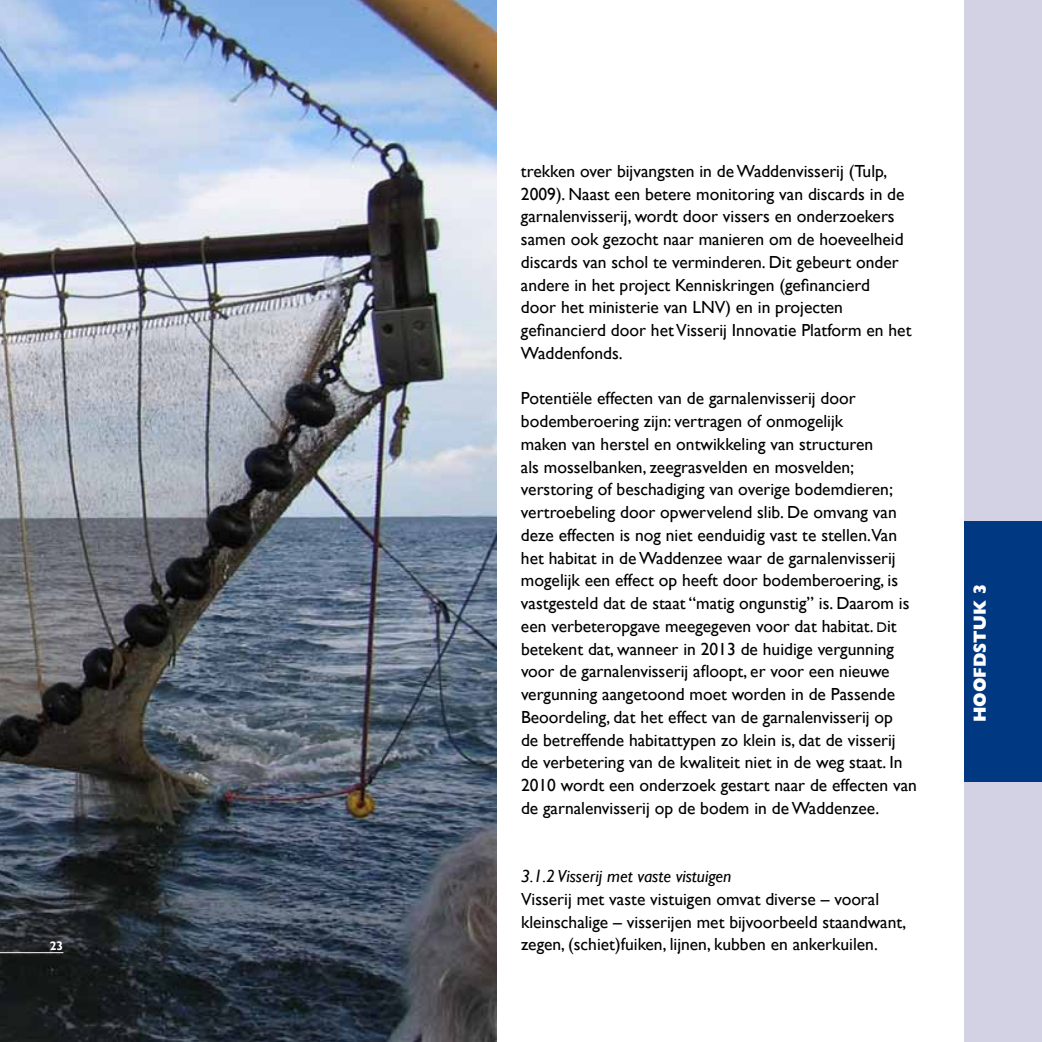
<style>
.page{position:relative;width:1042px;height:1042px;background:#fff}
.page>*{position:absolute;margin:0;border:0;box-sizing:border-box;transform-origin:0 0}
.t1{font:17.5px/22.8px "Gill Sans";color:#000}
.t2{font:italic 17.5px "Gill Sans";color:#000}
.t3{font:800 17.5px "Gill Sans";color:#fff}
.t4{font:700 12.25px "Gill Sans";color:#fff}
.s1{font-size:14px}
</style>
<div class="page">
<div style="left:964px;top:0;width:78px;height:1042px;background:#d3d1e4"></div>
<img style="left:0;top:0;width:496px;height:1042px">
<div style="left:964px;top:521px;width:78px;height:261px;background:#003882"></div>
<hr style="left:0;top:952px;width:63px;height:1px;background:#fff">
<p class="t1" style="left:521px;top:160px;width:392px">trekken over bijvangsten in de Waddenvisserij (Tulp, 2009). Naast een betere monitoring van discards in de garnalenvisserij, wordt door vissers en onderzoekers samen ook gezocht naar manieren om de hoeveelheid discards van schol te verminderen. Dit gebeurt onder andere in het project Kenniskringen (gefinancierd<br>door het ministerie van LNV) en in projecten gefinancierd door het Visserij Innovatie Platform en het Waddenfonds.</p>
<p class="t1" style="left:521px;top:387px;width:397px">Potentiële effecten van de garnalenvisserij door bodemberoering zijn: vertragen of onmogelijk<br>maken van herstel en ontwikkeling van structuren<br>als mosselbanken, zeegrasvelden en mosvelden; verstoring of beschadiging van overige bodemdieren; vertroebeling door opwervelend slib. De omvang van deze effecten is nog niet eenduidig vast te stellen.Van het habitat in de Waddenzee waar de garnalenvisserij mogelijk een effect op heeft door bodemberoering, is vastgesteld dat de staat “matig ongunstig” is. Daarom is een verbeteropgave meegegeven voor dat habitat. <span class="s1">D</span>it betekent dat, wanneer in 2013 de huidige vergunning voor de garnalenvisserij afloopt, er voor een nieuwe vergunning aangetoond moet worden in de Passende Beoordeling, dat het effect van de garnalenvisserij op<br>de betreffende habitattypen zo klein is, dat de visserij de verbetering van de kwaliteit niet in de weg staat. In 2010 wordt een onderzoek gestart naar de effecten van de garnalenvisserij op de bodem in de Waddenzee.</p>
<p class="t2" style="left:521px;top:866px;width:212px">3.1.2 Visserij met vaste vistuigen</p>
<p class="t1" style="left:521px;top:888px;width:387px">Visserij met vaste vistuigen omvat diverse – vooral kleinschalige – visserijen met bijvoorbeeld staandwant,</p>
<p class="t4" style="left:50px;top:939px;width:15px">23</p>
<p class="t1" style="left:521px;top:933px;width:358px">zegen, (schiet)fuiken, lijnen, kubben en ankerkuilen.</p>
<p class="t3" style="left:969px;top:722px;width:141px;rotate:-90deg">hoofdstuk 3</p>
</div>
